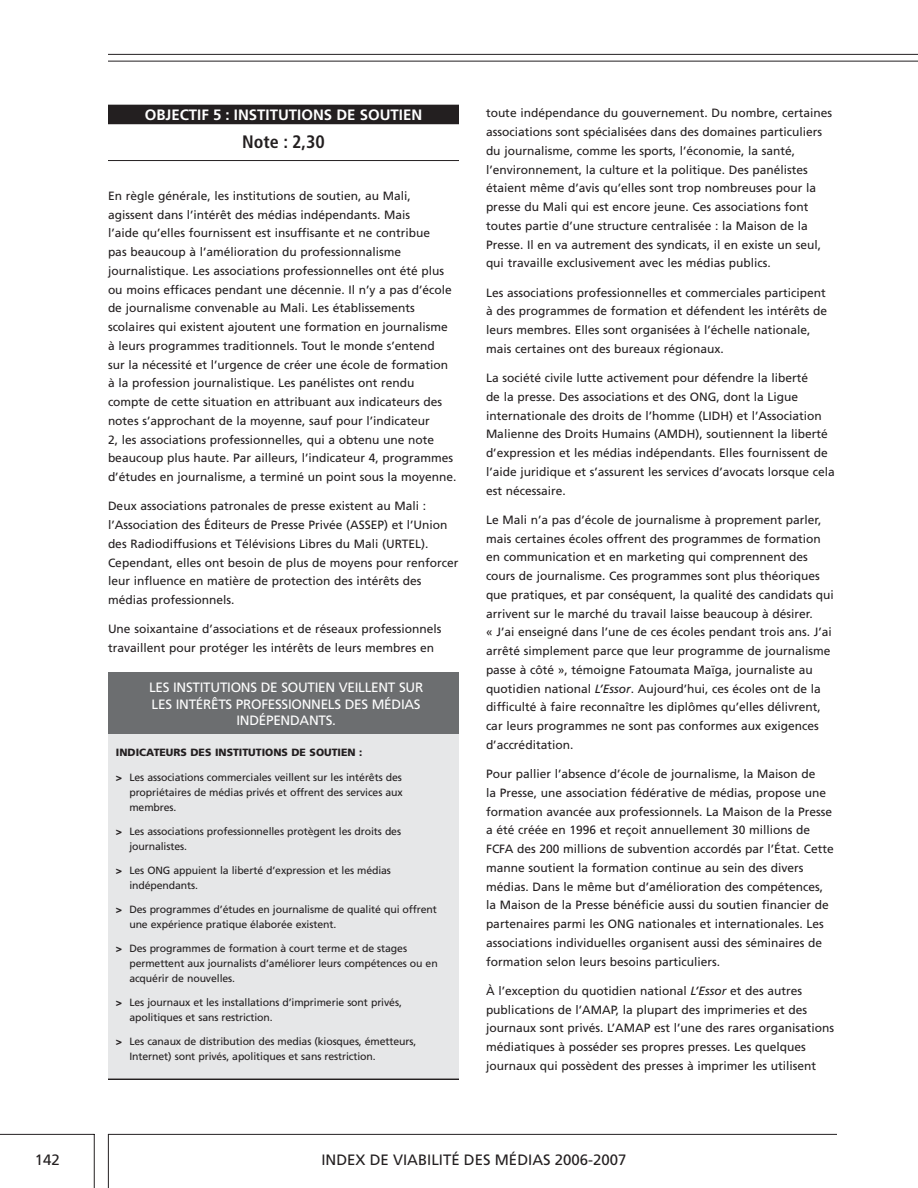
<style>
.page{position:relative;width:918px;height:1188px;background:#fff}
.page>*{position:absolute;margin:0;border:0;box-sizing:border-box;transform-origin:0 0}
.t1{font:700 condensed 18px "Frutiger";color:#231f20}
.t2{font:15px "Frutiger";color:#231f20}
.t3{font:700 15px "Frutiger";color:#fff}
.t4{font:13.5px/16.5px "Frutiger";letter-spacing:-.02em;color:#fff;text-align:center}
.t5{font:12px/18.8px "Frutiger";color:#231f20}
.t6{font:10.5px/15px "Frutiger";letter-spacing:-.01em;color:#231f20}
.t7{font:900 10.5px "Frutiger";color:#231f20}
.s1{font-weight:900}
.s2{font-style:italic}
</style>
<div class="page">
<hr style="left:108px;top:1134px;width:729px;height:1px;background:#231f20">
<hr style="left:0;top:1134px;width:94px;height:1px;background:#231f20">
<hr style="left:94px;top:1134px;width:1px;height:54px;background:#231f20">
<hr style="left:108px;top:1134px;width:1px;height:54px;background:#231f20">
<hr style="left:108px;top:61px;width:810px;height:1px;background:#231f20">
<hr style="left:108px;top:54px;width:810px;height:1px;background:#231f20">
<div style="left:108px;top:105px;width:351px;height:15px;background:#231f20"></div>
<div style="left:108px;top:119px;width:351px;height:5px;background:#231f20"></div>
<hr style="left:108px;top:160px;width:351px;height:1px;background:#231f20">
<div style="left:108px;top:726px;width:351px;height:352px;background:#e6e7e8"></div>
<div style="left:108px;top:673px;width:351px;height:61px;background:#6c6e70"></div>
<hr style="left:108px;top:1078px;width:351px;height:2px;background:#231f20">
<p class="t3" style="left:145px;top:108px;width:279px">OBJECTIF 5 : INSTITUTIONS DE SOUTIEN</p>
<h1 class="t1" style="left:242px;top:135px;width:84px">Note : 2,30</h1>
<p class="t5" style="left:108px;top:187px;width:350px">En règle générale, les institutions de soutien, au Mali, agissent dans l’intérêt des médias indépendants. Mais<br>l’aide qu’elles fournissent est insuffisante et ne contribue<br>pas beaucoup à l’amélioration du professionnalisme journalistique. Les associations professionnelles ont été plus ou moins efficaces pendant une décennie. Il n’y a pas d’école de journalisme convenable au Mali. Les établissements scolaires qui existent ajoutent une formation en journalisme à leurs programmes traditionnels. Tout le monde s’entend<br>sur la nécessité et l’urgence de créer une école de formation à la profession journalistique. Les panélistes ont rendu compte de cette situation en attribuant aux indicateurs des notes s’approchant de la moyenne, sauf pour l’indicateur<br>2, les associations professionnelles, qui a obtenu une note beaucoup plus haute. Par ailleurs, l’indicateur 4, programmes d’études en journalisme, a terminé un point sous la moyenne.</p>
<p class="t5" style="left:108px;top:498px;width:352px">Deux associations patronales de presse existent au Mali : l’Association des Éditeurs de Presse Privée (ASSEP) et l’Union des Radiodiffusions et Télévisions Libres du Mali (URTEL).<br>Cependant, elles ont besoin de plus de moyens pour renforcer leur influence en matière de protection des intérêts des médias professionnels.</p>
<p class="t5" style="left:108px;top:621px;width:335px">Une soixantaine d’associations et de réseaux professionnels travaillent pour protéger les intérêts de leurs membres en</p>
<p class="t4" style="left:149px;top:680px;width:276px">LES INSTITUTIONS DE SOUTIEN VEILLENT SUR<br>LES INTÉRÊTS PROFESSIONNELS DES MÉDIAS<br>INDÉPENDANTS.</p>
<p class="t7" style="left:116px;top:748px;width:248px">INDICATEURS DES INSTITUTIONS DE SOUTIEN :</p>
<p class="t6" style="left:129px;top:771px;width:275px;text-align:justify;text-indent:-13px"><span class="s1">&gt;</span> Les associations commerciales veillent sur les intérêts des propriétaires de médias privés et offrent des services aux membres.</p>
<p class="t6" style="left:129px;top:825px;width:273px;text-indent:-13px"><span class="s1">&gt;</span> Les associations professionnelles protègent les droits des journalistes.</p>
<p class="t6" style="left:129px;top:864px;width:263px;text-indent:-13px"><span class="s1">&gt;</span> Les ONG appuient la liberté d’expression et les médias indépendants.</p>
<p class="t6" style="left:129px;top:903px;width:309px;text-indent:-13px"><span class="s1">&gt;</span> Des programmes d’études en journalisme de qualité qui offrent une expérience pratique élaborée existent.</p>
<p class="t6" style="left:129px;top:942px;width:310px;text-indent:-13px"><span class="s1">&gt;</span> Des programmes de formation à court terme et de stages permettent aux journalists d’améliorer leurs compétences ou en acquérir de nouvelles.</p>
<p class="t6" style="left:129px;top:996px;width:274px;text-indent:-13px"><span class="s1">&gt;</span> Les journaux et les installations d’imprimerie sont privés, apolitiques et sans restriction.</p>
<p class="t6" style="left:129px;top:1035px;width:289px;text-indent:-13px"><span class="s1">&gt;</span> Les canaux de distribution des medias (kiosques, émetteurs,<br>Internet) sont privés, apolitiques et sans restriction.</p>
<p class="t5" style="left:486px;top:105px;width:348px">toute indépendance du gouvernement. Du nombre, certaines associations sont spécialisées dans des domaines particuliers du journalisme, comme les sports, l’économie, la santé, l’environnement, la culture et la politique. Des panélistes étaient même d’avis qu’elles sont trop nombreuses pour la presse du Mali qui est encore jeune. Ces associations font toutes partie d’une structure centralisée : la Maison de la Presse. Il en va autrement des syndicats, il en existe un seul, qui travaille exclusivement avec les médias publics.</p>
<p class="t5" style="left:486px;top:284px;width:343px">Les associations professionnelles et commerciales participent à des programmes de formation et défendent les intérêts de leurs membres. Elles sont organisées à l’échelle nationale, mais certaines ont des bureaux régionaux.</p>
<p class="t5" style="left:486px;top:369px;width:350px">La société civile lutte activement pour défendre la liberté<br>de la presse. Des associations et des ONG, dont la Ligue internationale des droits de l’homme (LIDH) et l’Association Malienne des Droits Humains (AMDH), soutiennent la liberté d’expression et les médias indépendants. Elles fournissent de l’aide juridique et s’assurent les services d’avocats lorsque cela est nécessaire.</p>
<p class="t5" style="left:486px;top:511px;width:349px">Le Mali n’a pas d’école de journalisme à proprement parler, mais certaines écoles offrent des programmes de formation en communication et en marketing qui comprennent des cours de journalisme. Ces programmes sont plus théoriques que pratiques, et par conséquent, la qualité des candidats qui arrivent sur le marché du travail laisse beaucoup à désirer.<br>« J’ai enseigné dans l’une de ces écoles pendant trois ans. J’ai arrêté simplement parce que leur programme de journalisme passe à côté », témoigne Fatoumata Maïga, journaliste au quotidien national <span class="s2">L’Essor</span>. Aujourd’hui, ces écoles ont de la difficulté à faire reconnaître les diplômes qu’elles délivrent, car leurs programmes ne sont pas conformes aux exigences d’accréditation.</p>
<p class="t5" style="left:486px;top:765px;width:349px">Pour pallier l’absence d’école de journalisme, la Maison de<br>la Presse, une association fédérative de médias, propose une formation avancée aux professionnels. La Maison de la Presse a été créée en 1996 et reçoit annuellement 30 millions de FCFA des 200 millions de subvention accordés par l’État. Cette manne soutient la formation continue au sein des divers médias. Dans le même but d’amélioration des compétences, la Maison de la Presse bénéficie aussi du soutien financier de partenaires parmi les ONG nationales et internationales. Les associations individuelles organisent aussi des séminaires de formation selon leurs besoins particuliers.</p>
<p class="t5" style="left:486px;top:982px;width:350px">À l’exception du quotidien national <span class="s2">L’Essor</span> et des autres publications de l’AMAP, la plupart des imprimeries et des journaux sont privés. L’AMAP est l’une des rares organisations médiatiques à posséder ses propres presses. Les quelques journaux qui possèdent des presses à imprimer les utilisent</p>
<p class="t2" style="left:35px;top:1154px;width:27px">142</p>
<p class="t2" style="left:321px;top:1154px;width:307px">INDEX DE VIABILITÉ DES MÉDIAS 2006-2007</p>
</div>
